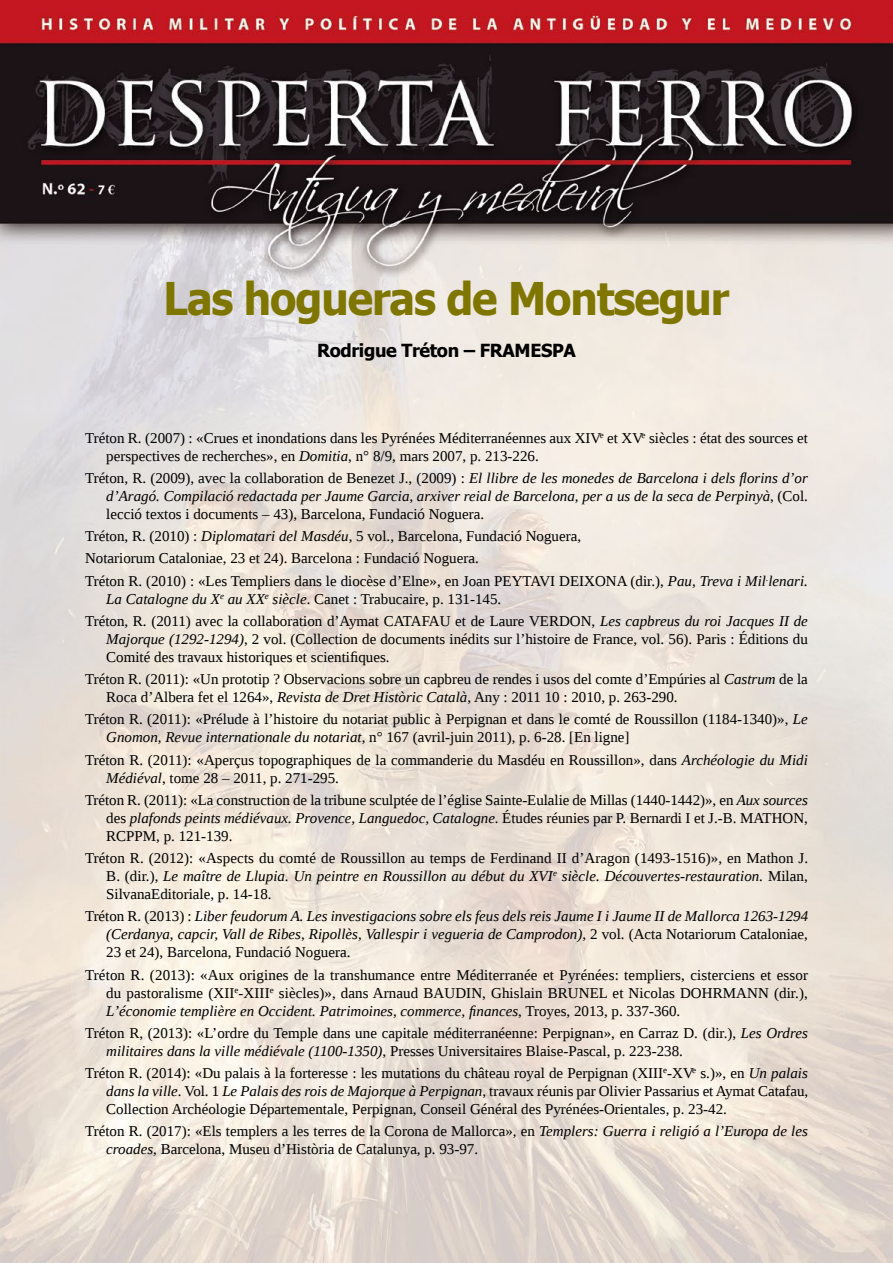
<style>
.page{position:relative;width:893px;height:1263px;background:#fff}
.page>*{position:absolute;margin:0;border:0;box-sizing:border-box;transform-origin:0 0}
.t1{font:700 45px "Tahoma";letter-spacing:-.025em;color:#7f7600;scale:.95 1}
.t2{font:700 18px "Tahoma";letter-spacing:-.02em;color:#000}
.t3{font:15px/18px "Liberation Serif";color:#000}
.t4{font:italic 15px/18px "Liberation Serif";color:#000;text-align:justify}
.s1{font-style:italic}
.s2{font-style:normal}
</style>
<div class="page">
<img style="left:0;top:0;width:893px;height:1263px">
<h1 class="t1" style="left:164px;top:278px;width:597px">Las hogueras de Montsegur</h1>
<p class="t2" style="left:317px;top:342px;width:260px">Rodrigue Tréton – FRAMESPA</p>
<p class="t3" style="left:106px;top:428px;width:703px;text-indent:-21px">Tréton R. (2007) : «Crues et inondations dans les Pyrénées Méditerranéennes aux XIV<sup>e</sup> et XV<sup>e</sup> siècles : état des sources et perspectives de recherches», en <span class="s1">Domitia</span>, n° 8/9, mars 2007, p. 213-226.</p>
<p class="t4" style="left:106px;top:469px;width:703px;text-indent:-21px"><span class="s2">Tréton, R. (2009), avec la collaboration de Benezet J., (2009) :</span> El llibre de les monedes de Barcelona i dels florins d’or d’Aragó. Compilació redactada per Jaume Garcia, arxiver reial de Barcelona, per a us de la seca de Perpinyà<span class="s2">, (Col. lecció textos i documents – 43), Barcelona, Fundació Noguera.</span></p>
<p class="t3" style="left:85px;top:525px;width:724px;line-height:22.2px">Tréton, R. (2010) : <span class="s1">Diplomatari del Masdéu</span>, 5 vol., Barcelona, Fundació Noguera,<br>Notariorum Cataloniae, 23 et 24). Barcelona : Fundació Noguera.<br>Tréton R. (2010) : «Les Templiers dans le diocèse d’Elne», en Joan PEYTAVI DEIXONA (dir.), <span class="s1">Pau, Treva i Mil</span><sup>.</sup><span class="s1">lenari.</span></p>
<p class="t3" style="left:85px;top:587px;width:724px;line-height:22.2px;text-indent:21px"><span class="s1">La Catalogne du X</span><sup>e</sup> <span class="s1">au XX</span><sup>e</sup> <span class="s1">siècle</span>. Canet : Trabucaire, p. 131-145.<br>Tréton, R. (2011) avec la collaboration d’Aymat CATAFAU et de Laure VERDON, <span class="s1">Les capbreus du roi Jacques II de</span></p>
<p class="t3" style="left:106px;top:630px;width:703px"><span class="s1">Majorque (1292-1294)</span>, 2 vol. (Collection de documents inédits sur l’histoire de France, vol. 56). Paris : Éditions du<br>Comité des travaux historiques et scientifiques.</p>
<p class="t3" style="left:106px;top:670px;width:703px;text-indent:-21px">Tréton R. (2011): «Un prototip ? Observacions sobre un capbreu de rendes i usos del comte d’Empúries al <span class="s1">Castrum</span> de la<br>Roca d’Albera fet el 1264», <span class="s1">Revista de Dret Històric Català</span>, Any : 2011 10 : 2010, p. 263-290.</p>
<p class="t3" style="left:106px;top:710px;width:703px;text-indent:-21px">Tréton R. (2011): «Prélude à l’histoire du notariat public à Perpignan et dans le comté de Roussillon (1184-1340)», <span class="s1">Le<br>Gnomon, Revue internationale du notariat</span>, n° 167 (avril-juin 2011), p. 6-28. [En ligne]</p>
<p class="t3" style="left:106px;top:750px;width:703px;text-indent:-21px">Tréton R. (2011): «Aperçus topographiques de la commanderie du Masdéu en Roussillon», dans <span class="s1">Archéologie du Midi<br>Médiéval</span>, tome 28 – 2011, p. 271-295.</p>
<p class="t3" style="left:106px;top:791px;width:703px;text-align:justify;text-indent:-21px">Tréton R. (2011): «La construction de la tribune sculptée de l’église Sainte-Eulalie de Millas (1440-1442)», en <span class="s1">Aux sources </span>des <span class="s1">plafonds peints médiévaux. Provence, Languedoc, Catalogne.</span> Études réunies par P. Bernardi I et J.-B. MATHON, RCPPM, p. 121-139.</p>
<p class="t3" style="left:106px;top:849px;width:703px;text-align:justify;text-indent:-21px">Tréton R. (2012): «Aspects du comté de Roussillon au temps de Ferdinand II d’Aragon (1493-1516)», en Mathon J.<br>B. (dir.), <span class="s1">Le maître de Llupia. Un peintre en Roussillon au début du XVI</span><sup>e</sup> <span class="s1">siècle. Découvertes-restauration.</span> Milan, SilvanaEditoriale, p. 14-18.</p>
<p class="t4" style="left:106px;top:909px;width:703px;text-indent:-21px"><span class="s2">Tréton R. (2013) :</span> Liber feudorum A. Les investigacions sobre els feus dels reis Jaume I i Jaume II de Mallorca 1263-1294 (Cerdanya, capcir, Vall de Ribes, Ripollès, Vallespir i vegueria de Camprodon)<span class="s2">, 2 vol. (Acta Notariorum Cataloniae, 23 et 24), Barcelona, Fundació Noguera.</span></p>
<p class="t3" style="left:106px;top:965px;width:703px;text-align:justify;text-indent:-21px">Tréton R. (2013): «Aux origines de la transhumance entre Méditerranée et Pyrénées: templiers, cisterciens et essor du pastoralisme (XII<sup>e</sup>-XIII<sup>e</sup> siècles)», dans Arnaud BAUDIN, Ghislain BRUNEL et Nicolas DOHRMANN (dir.), <span class="s1">L’économie templière en Occident. Patrimoines, commerce, finances</span>, Troyes, 2013, p. 337-360.</p>
<p class="t3" style="left:106px;top:1024px;width:703px;text-indent:-21px">Tréton R, (2013): «L’ordre du Temple dans une capitale méditerranéenne: Perpignan», en Carraz D. (dir.), <span class="s1">Les Ordres militaires dans la ville médiévale (1100-1350)</span>, Presses Universitaires Blaise-Pascal, p. 223-238.</p>
<p class="t3" style="left:106px;top:1064px;width:703px;text-align:justify;text-indent:-21px">Tréton R. (2014): «Du palais à la forteresse : les mutations du château royal de Perpignan (XIII<sup>e</sup>-XV<sup>e</sup> s.)», en <span class="s1">Un palais dans la ville</span>. Vol. 1 <span class="s1">Le Palais des rois de Majorque à Perpignan</span>, travaux réunis par Olivier Passarius et Aymat Catafau, Collection Archéologie Départementale, Perpignan, Conseil Général des Pyrénées-Orientales, p. 23-42.</p>
<p class="t3" style="left:106px;top:1122px;width:703px;text-indent:-21px">Tréton R. (2017): «Els templers a les terres de la Corona de Mallorca», en <span class="s1">Templers: Guerra i religió a l’Europa de les croades</span>, Barcelona, Museu d’Història de Catalunya, p. 93-97.</p>
</div>
